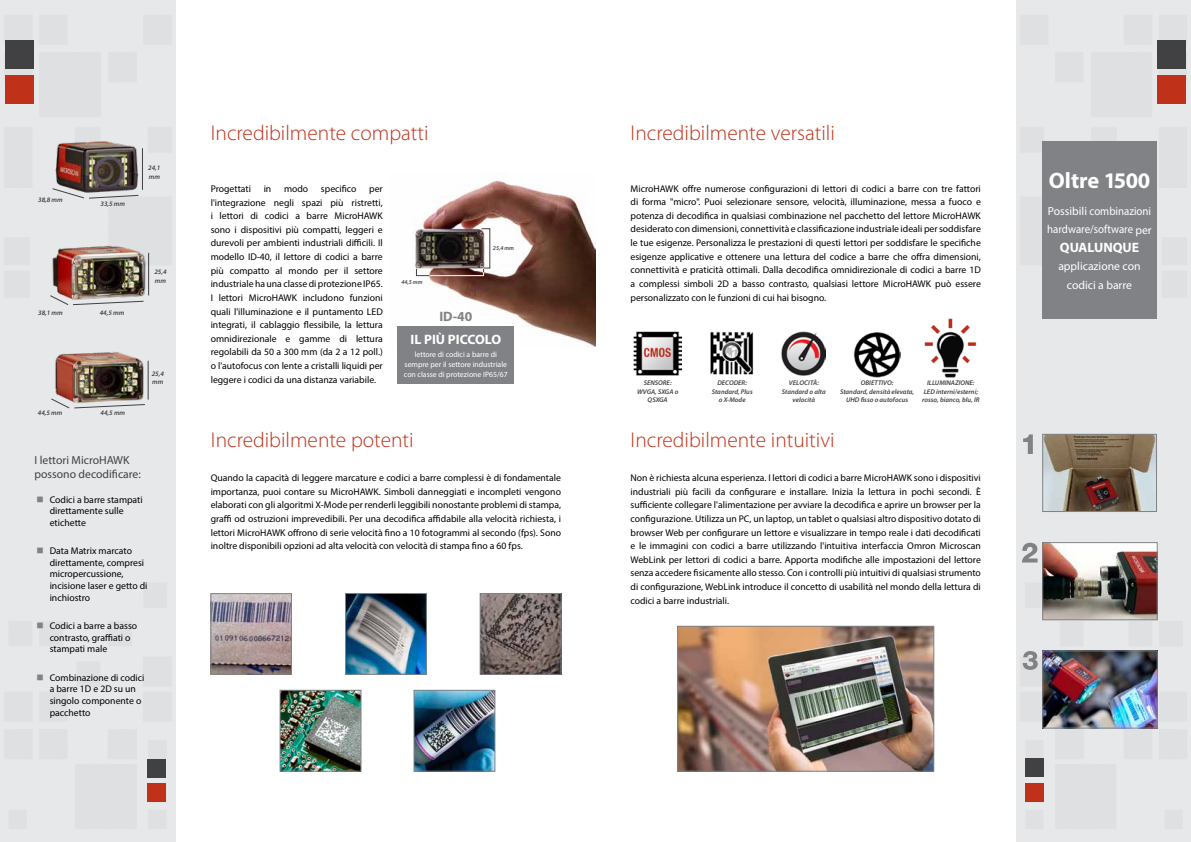
<style>
.page{position:relative;width:1191px;height:842px;background:#fff}
.page>*{position:absolute;margin:0;border:0;box-sizing:border-box;transform-origin:0 0}
.t1{font:700 22.4px "Myriad Pro";letter-spacing:-.01em;color:#fff}
.t2{font:300 21.4px "Myriad Pro";color:#c0311a}
.t3{font:700 13.6px "Myriad Pro";color:#fff}
.t4{font:700 13.6px "Myriad Pro";color:#808285}
.t5{font:11.7px/18.5px "Myriad Pro";color:#fff}
.t6{font:11.7px/14px "Myriad Pro";color:#414042}
.t7{font:9.7px/13.6px "Myriad Pro";color:#000;text-align:justify}
.t8{font:7.8px/9.7px "Myriad Pro";color:#fff;text-align:center}
.t9{font:italic 600 6.8px/8.2px "Myriad Pro";color:#414042;text-align:center}
.t10{font:italic 600 5.8px "Myriad Pro";color:#414042}
</style>
<div class="page">
<div style="left:0;top:0;width:175px;height:842px;background:#e7e8e9"></div>
<img style="left:52px;top:135px;width:90px;height:62px">
<img style="left:50px;top:240px;width:98px;height:62px">
<img style="left:52px;top:346px;width:94px;height:60px">
<div style="left:5px;top:40px;width:28px;height:29px;background:#414042"></div>
<div style="left:5px;top:75px;width:28px;height:29px;background:#c0311a"></div>
<div style="left:148px;top:784px;width:18px;height:18px;background:#c0311a"></div>
<div style="left:148px;top:759px;width:18px;height:18px;background:#414042"></div>
<img style="left:413px;top:180px;width:182px;height:167px">
<div style="left:416px;top:269px;width:68px;height:7px;border:1px solid #414042"></div>
<img style="left:429px;top:228px;width:61px;height:48px">
<hr style="left:148px;top:361px;width:1px;height:39px;background:#414042">
<svg style="left:51px;top:398px;width:94px;height:11px"></svg>
<hr style="left:148px;top:253px;width:1px;height:42px;background:#414042">
<svg style="left:50px;top:295px;width:94px;height:10px"></svg>
<hr style="left:142px;top:148px;width:1px;height:42px;background:#414042">
<svg style="left:52px;top:188px;width:87px;height:11px"></svg>
<img style="left:213px;top:595px;width:77px;height:77px">
<div style="left:211px;top:593px;width:81px;height:81px;border:1px solid #808285"></div>
<img style="left:347px;top:595px;width:77px;height:78px">
<div style="left:345px;top:593px;width:81px;height:82px;border:1px solid #808285"></div>
<img style="left:482px;top:595px;width:77px;height:78px">
<div style="left:480px;top:593px;width:81px;height:82px;border:1px solid #808285"></div>
<img style="left:282px;top:692px;width:77px;height:77px">
<div style="left:280px;top:690px;width:81px;height:81px;border:1px solid #808285"></div>
<img style="left:416px;top:692px;width:77px;height:77px">
<div style="left:414px;top:690px;width:81px;height:81px;border:1px solid #808285"></div>
<div style="left:397px;top:326px;width:117px;height:58px;background:#808285"></div>
<div style="left:1016px;top:0;width:175px;height:842px;background:#e7e8e9"></div>
<div style="left:1025px;top:784px;width:18px;height:18px;background:#c0311a"></div>
<div style="left:1025px;top:759px;width:18px;height:18px;background:#414042"></div>
<div style="left:1157px;top:40px;width:29px;height:29px;background:#414042"></div>
<div style="left:1157px;top:75px;width:29px;height:29px;background:#c0311a"></div>
<div style="left:1042px;top:141px;width:114px;height:178px;background:#808285"></div>
<img style="left:1044px;top:436px;width:110px;height:74px">
<div style="left:1042px;top:434px;width:114px;height:78px;border:1px solid #808285"></div>
<svg style="left:1023px;top:434px;width:9px;height:20px"></svg>
<img style="left:1044px;top:544px;width:111px;height:74px">
<div style="left:1042px;top:542px;width:115px;height:78px;border:1px solid #808285"></div>
<svg style="left:1022px;top:543px;width:15px;height:19px"></svg>
<img style="left:1044px;top:653px;width:111px;height:73px">
<div style="left:1042px;top:651px;width:115px;height:77px;border:1px solid #808285"></div>
<svg style="left:1022px;top:651px;width:15px;height:19px"></svg>
<img style="left:679px;top:628px;width:253px;height:141px">
<div style="left:677px;top:626px;width:257px;height:145px;border:1px solid #808285"></div>
<img style="left:633px;top:331px;width:49px;height:45px">
<img style="left:781px;top:331px;width:45px;height:44px">
<img style="left:710px;top:331px;width:44px;height:44px">
<img style="left:854px;top:331px;width:46px;height:46px">
<img style="left:924px;top:318px;width:53px;height:60px">
<svg style="left:37px;top:496px;width:6px;height:6px"></svg>
<svg style="left:37px;top:548px;width:6px;height:5px"></svg>
<svg style="left:37px;top:622px;width:6px;height:6px"></svg>
<svg style="left:37px;top:674px;width:6px;height:6px"></svg>
<p class="t9" style="left:38px;top:195px;width:26px">38,8 mm</p>
<p class="t9" style="left:100px;top:199px;width:26px">33,5 mm</p>
<p class="t9" style="left:148px;top:164px;width:14px;text-align:left">24,1 mm</p>
<p class="t9" style="left:38px;top:309px;width:26px">38,1 mm</p>
<p class="t9" style="left:100px;top:309px;width:26px">44,5 mm</p>
<p class="t9" style="left:38px;top:409px;width:26px">44,5 mm</p>
<p class="t9" style="left:100px;top:409px;width:26px">44,5 mm</p>
<p class="t9" style="left:154px;top:268px;width:14px;text-align:left">25,4 mm</p>
<p class="t9" style="left:152px;top:369px;width:14px;text-align:left">25,4 mm</p>
<p class="t6" style="left:35px;top:453px;width:108px">I lettori MicroHAWK possono decodificare:</p>
<p class="t7" style="left:50px;top:493px;width:95px;line-height:11.7px;text-align:left">Codici a barre stampati direttamente sulle etichette</p>
<p class="t7" style="left:50px;top:545px;width:99px;line-height:11.7px;text-align:left">Data Matrix marcato direttamente, compresi micropercussione, incisione laser e getto di inchiostro</p>
<p class="t7" style="left:50px;top:620px;width:89px;line-height:11.7px;text-align:left">Codici a barre a basso contrasto, graffiati o stampati male</p>
<p class="t7" style="left:50px;top:671px;width:96px;line-height:11.7px;text-align:left">Combinazione di codici a barre 1D e 2D su un singolo componente o pacchetto</p>
<h2 class="t2" style="left:211px;top:120px;width:219px">Incredibilmente compatti</h2>
<p class="t7" style="left:211px;top:182px;width:42px">Progettati</p>
<p class="t7" style="left:264px;top:182px;width:9px">in</p>
<p class="t7" style="left:284px;top:182px;width:26px">modo</p>
<p class="t7" style="left:321px;top:182px;width:37px">specifico</p>
<p class="t7" style="left:211px;top:182px;width:174px;text-indent:158px">per l'integrazione negli spazi più ristretti, i lettori di codici a barre MicroHAWK sono i dispositivi più compatti, leggeri e durevoli per ambienti industriali difficili. Il modello ID-40, il lettore di codici a barre più compatto al mondo per il settore industriale ha una classe di protezione IP65.<br>I lettori MicroHAWK includono funzioni quali l'illuminazione e il puntamento LED integrati, il cablaggio flessibile, la lettura omnidirezionale e gamme di lettura regolabili da 50 a 300 mm (da 2 a 12 poll.) o l'autofocus con lente a cristalli liquidi per leggere i codici da una distanza variabile.</p>
<p class="t10" style="left:401px;top:279px;width:23px">44,5 mm</p>
<h3 class="t4" style="left:439px;top:308px;width:35px">ID-40</h3>
<p class="t10" style="left:493px;top:245px;width:23px">25,4 mm</p>
<h3 class="t3" style="left:410px;top:330px;width:92px">IL PIÙ PICCOLO</h3>
<p class="t8" style="left:404px;top:350px;width:105px">lettore di codici a barre di sempre per il settore industriale con classe di protezione IP65/67</p>
<h2 class="t2" style="left:211px;top:427px;width:204px">Incredibilmente potenti</h2>
<p class="t7" style="left:211px;top:471px;width:352px">Quando la capacità di leggere marcature e codici a barre complessi è di fondamentale importanza, puoi contare su MicroHAWK. Simboli danneggiati e incompleti vengono elaborati con gli algoritmi X-Mode per renderli leggibili nonostante problemi di stampa, graffi od ostruzioni imprevedibili. Per una decodifica affidabile alla velocità richiesta, i lettori MicroHAWK offrono di serie velocità fino a 10 fotogrammi al secondo (fps). Sono inoltre disponibili opzioni ad alta velocità con velocità di stampa fino a 60 fps.</p>
<h2 class="t2" style="left:630px;top:120px;width:206px">Incredibilmente versatili</h2>
<p class="t7" style="left:630px;top:181px;width:352px">MicroHAWK offre numerose configurazioni di lettori di codici a barre con tre fattori di forma "micro". Puoi selezionare sensore, velocità, illuminazione, messa a fuoco e potenza di decodifica in qualsiasi combinazione nel pacchetto del lettore MicroHAWK desiderato con dimensioni, connettività e classificazione industriale ideali per soddisfare le tue esigenze. Personalizza le prestazioni di questi lettori per soddisfare le specifiche esigenze applicative e ottenere una lettura del codice a barre che offra dimensioni, connettività e praticità ottimali. Dalla decodifica omnidirezionale di codici a barre 1D a complessi simboli 2D a basso contrasto, qualsiasi lettore MicroHAWK può essere personalizzato con le funzioni di cui hai bisogno.</p>
<p class="t9" style="left:782px;top:379px;width:45px">VELOCITÀ:<br>Standard o alta velocità</p>
<p class="t9" style="left:840px;top:379px;width:76px">OBIETTIVO:<br>Standard, densità elevata,<br>UHD fisso o autofocus</p>
<p class="t9" style="left:637px;top:379px;width:43px">SENSORE:<br>WVGA, SXGA o<br>QSXGA</p>
<p class="t9" style="left:711px;top:379px;width:42px">DECODER:<br>Standard, Plus o X-Mode</p>
<p class="t9" style="left:922px;top:379px;width:59px">ILLUMINAZIONE:<br>LED interni/esterni; rosso, bianco, blu, IR</p>
<h2 class="t2" style="left:630px;top:427px;width:205px">Incredibilmente intuitivi</h2>
<p class="t7" style="left:630px;top:471px;width:352px">Non è richiesta alcuna esperienza. I lettori di codici a barre MicroHAWK sono i dispositivi industriali più facili da configurare e installare. Inizia la lettura in pochi secondi. È sufficiente collegare l'alimentazione per avviare la decodifica e aprire un browser per la configurazione. Utilizza un PC, un laptop, un tablet o qualsiasi altro dispositivo dotato di browser Web per configurare un lettore e visualizzare in tempo reale i dati decodificati e le immagini con codici a barre utilizzando l'intuitiva interfaccia Omron Microscan WebLink per lettori di codici a barre. Apporta modifiche alle impostazioni del lettore senza accedere fisicamente allo stesso. Con i controlli più intuitivi di qualsiasi strumento di configurazione, WebLink introduce il concetto di usabilità nel mondo della lettura di codici a barre industriali.</p>
<h1 class="t1" style="left:1048px;top:166px;width:103px">Oltre 1500</h1>
<p class="t5" style="left:1047px;top:202px;width:106px">Possibili combinazioni hardware/software per</p>
<h3 class="t3" style="left:1060px;top:239px;width:81px">QUALUNQUE</h3>
<p class="t5" style="left:1058px;top:257px;width:84px;text-align:center">applicazione con codici a barre</p>
</div>
